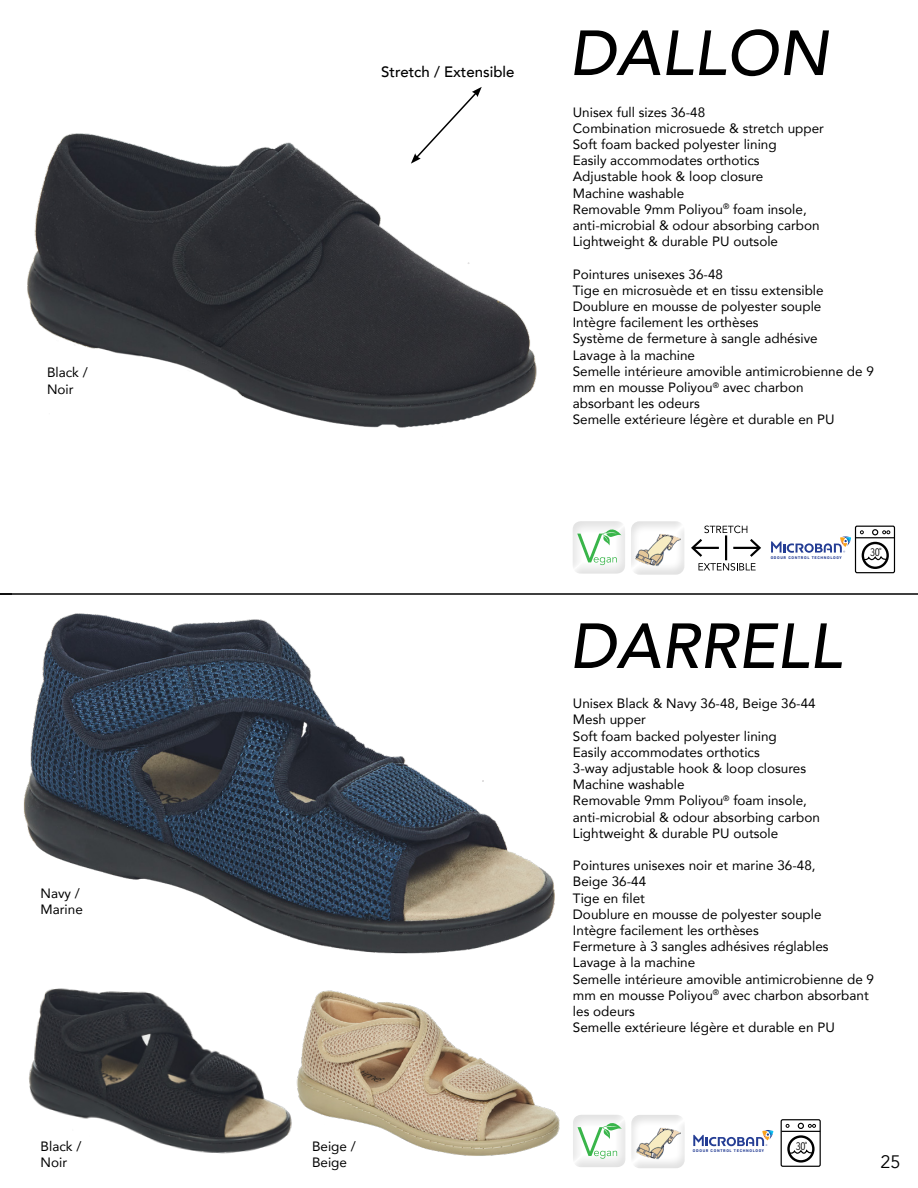
<style>
.page{position:relative;width:918px;height:1188px;background:#fff}
.page>*{position:absolute;margin:0;border:0;box-sizing:border-box;transform-origin:0 0}
.t1{font:italic 500 63px "Avenir";color:#000}
.t2{font:18px "Avenir";color:#000}
.t3{font:500 15px "Avenir";color:#000}
.t4{font:13.5px/16.2px "Avenir";color:#000}
.t5{font:10.8px "Avenir Next Condensed";color:#000}
.t6{font:700 4.05px "Bio Sans";letter-spacing:.16em;color:#243d94}
</style>
<div class="page">
<img style="left:27px;top:133px;width:510px;height:295px">
<svg style="left:411px;top:87px;width:71px;height:77px"></svg>
<hr style="left:725px;top:535px;width:2px;height:25px;background:#000">
<hr style="left:733px;top:547px;width:26px;height:2px;background:#000">
<svg style="left:750px;top:539px;width:11px;height:18px"></svg>
<hr style="left:693px;top:547px;width:26px;height:2px;background:#000">
<svg style="left:691px;top:539px;width:11px;height:18px"></svg>
<svg style="left:704px;top:526px;width:43px;height:7px"></svg>
<svg style="left:698px;top:563px;width:58px;height:8px"></svg>
<div style="left:630px;top:519px;width:57px;height:57px;background:#000;opacity:.12"></div>
<img style="left:634px;top:532px;width:47px;height:35px">
<div style="left:573px;top:521px;width:52px;height:53px;background:#ebebeb"></div>
<svg style="left:577px;top:526px;width:45px;height:39px"></svg>
<svg style="left:771px;top:526px;width:124px;height:47px"></svg>
<hr style="left:0;top:593px;width:918px;height:2px;background:#000">
<svg style="left:0;top:593px;width:12px;height:2px"></svg>
<img style="left:308px;top:990px;width:252px;height:166px">
<img style="left:29px;top:988px;width:279px;height:166px">
<img style="left:23px;top:613px;width:532px;height:341px">
<div style="left:630px;top:1112px;width:57px;height:57px;background:#000;opacity:.12"></div>
<img style="left:634px;top:1126px;width:47px;height:34px">
<svg style="left:781px;top:1119px;width:40px;height:48px"></svg>
<div style="left:573px;top:1115px;width:52px;height:52px;background:#ececec"></div>
<svg style="left:578px;top:1120px;width:44px;height:39px"></svg>
<svg style="left:693px;top:1130px;width:80px;height:16px"></svg>
<p class="t4" style="left:47px;top:364px;width:42px">Black /<br>Noir</p>
<p class="t4" style="left:41px;top:885px;width:44px">Navy /<br>Marine</p>
<p class="t4" style="left:41px;top:1137px;width:42px">Black /<br>Noir</p>
<p class="t3" style="left:381px;top:59px;width:135px">Stretch / Extensible</p>
<p class="t4" style="left:312px;top:1137px;width:45px">Beige /<br>Beige</p>
<p class="t1" style="left:569px;top:16px;width:260px">DALLON</p>
<p class="t4" style="left:573px;top:103px;width:134px">Unisex full sizes 36-48</p>
<p class="t4" style="left:573px;top:120px;width:253px">Combination microsuede &amp; stretch upper</p>
<p class="t4" style="left:573px;top:136px;width:205px">Soft foam backed polyester lining</p>
<p class="t4" style="left:573px;top:152px;width:188px">Easily accommodates orthotics</p>
<p class="t4" style="left:573px;top:168px;width:192px">Adjustable hook &amp; loop closure</p>
<p class="t4" style="left:573px;top:184px;width:113px">Machine washable</p>
<p class="t4" style="left:573px;top:201px;width:248px">Removable 9mm Poliyou<sup>®</sup> foam insole, anti-microbial &amp; odour absorbing carbon</p>
<p class="t4" style="left:573px;top:233px;width:207px">Lightweight &amp; durable PU outsole</p>
<p class="t4" style="left:573px;top:265px;width:152px">Pointures unisexes 36-48</p>
<p class="t4" style="left:573px;top:282px;width:252px">Tige en microsuède et en tissu extensible</p>
<p class="t4" style="left:573px;top:298px;width:250px">Doublure en mousse de polyester souple</p>
<p class="t4" style="left:573px;top:314px;width:187px">Intègre facilement les orthèses</p>
<p class="t4" style="left:573px;top:330px;width:246px">Système de fermeture à sangle adhésive</p>
<p class="t4" style="left:573px;top:346px;width:124px">Lavage à la machine</p>
<p class="t4" style="left:573px;top:363px;width:303px">Semelle intérieure amovible antimicrobienne de 9 mm en mousse Poliyou<sup>®</sup> avec charbon<br>absorbant les odeurs</p>
<p class="t4" style="left:573px;top:411px;width:263px">Semelle extérieure légère et durable en PU</p>
<p class="t6" style="left:771px;top:554px;width:73px">ODOUR CONTROL TECHNOLOGY</p>
<p class="t1" style="left:570px;top:609px;width:273px">DARRELL</p>
<p class="t5" style="left:870px;top:543px;width:13px">30˚</p>
<p class="t4" style="left:573px;top:695px;width:244px">Unisex Black &amp; Navy 36-48, Beige 36-44</p>
<p class="t4" style="left:573px;top:711px;width:75px">Mesh upper</p>
<p class="t4" style="left:573px;top:727px;width:205px">Soft foam backed polyester lining</p>
<p class="t4" style="left:573px;top:744px;width:188px">Easily accommodates orthotics</p>
<p class="t4" style="left:573px;top:760px;width:235px">3-way adjustable hook &amp; loop closures</p>
<p class="t4" style="left:573px;top:776px;width:113px">Machine washable</p>
<p class="t4" style="left:573px;top:792px;width:248px">Removable 9mm Poliyou<sup>®</sup> foam insole, anti-microbial &amp; odour absorbing carbon</p>
<p class="t4" style="left:573px;top:825px;width:207px">Lightweight &amp; durable PU outsole</p>
<p class="t4" style="left:573px;top:857px;width:244px">Pointures unisexes noir et marine 36-48,<br>Beige 36-44</p>
<p class="t4" style="left:573px;top:889px;width:74px">Tige en filet</p>
<p class="t4" style="left:573px;top:906px;width:250px">Doublure en mousse de polyester souple</p>
<p class="t4" style="left:573px;top:922px;width:187px">Intègre facilement les orthèses</p>
<p class="t4" style="left:573px;top:938px;width:257px">Fermeture à 3 sangles adhésives réglables</p>
<p class="t4" style="left:573px;top:954px;width:124px">Lavage à la machine</p>
<p class="t4" style="left:573px;top:970px;width:303px">Semelle intérieure amovible antimicrobienne de 9 mm en mousse Poliyou<sup>®</sup> avec charbon absorbant les odeurs</p>
<p class="t4" style="left:573px;top:1019px;width:263px">Semelle extérieure légère et durable en PU</p>
<p class="t6" style="left:693px;top:1148px;width:73px">ODOUR CONTROL TECHNOLOGY</p>
<p class="t5" style="left:796px;top:1137px;width:13px">30˚</p>
<h2 class="t2" style="left:880px;top:1151px;width:22px">25</h2>
</div>
